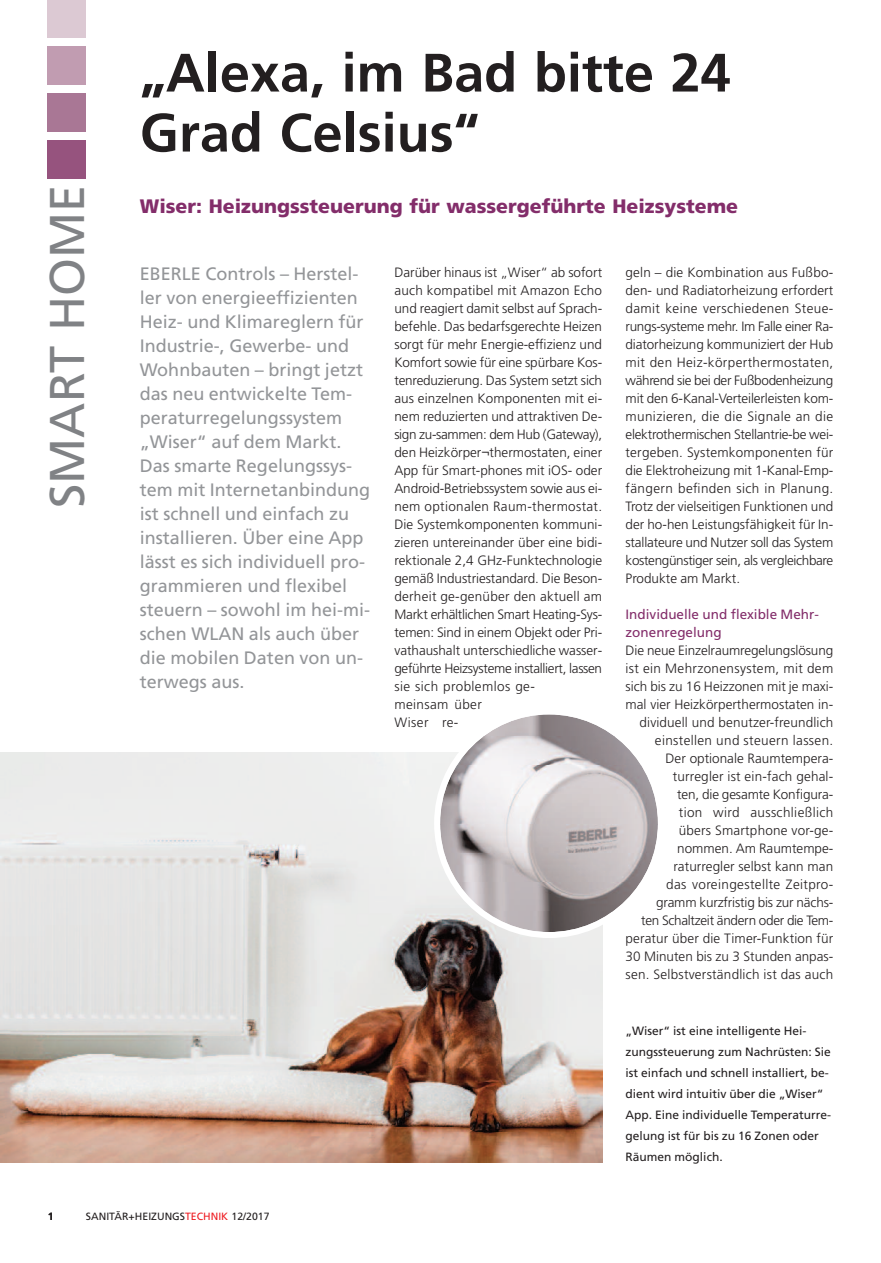
<style>
.page{position:relative;width:881px;height:1263px;background:#fff}
.page>*{position:absolute;margin:0;border:0;box-sizing:border-box;transform-origin:0 0}
.t1{font:700 54px/60px "Frutiger LT Std";color:#231f20}
.t2{font:48.75px "Frutiger LT Std";color:#808285}
.t3{font:900 19.5px "Frutiger LT Std";color:#832d6a}
.t4{font:18px/24px "Frutiger LT Std";color:#939598}
.t5{font:300 13.5px/18px "Frutiger LT Std";color:#231f20;text-align:justify}
.t6{font:13.5px/18px "Frutiger LT Std";color:#832d6a}
.t7{font:12px/21px "Frutiger LT Std";color:#231f20}
.t8{font:10.5px "Frutiger LT Std";color:#231f20}
.t9{font:700 10.5px "Frutiger LT Std";color:#231f20}
.s1{color:#ee1d23}
</style>
<div class="page">
<div style="left:48px;top:0;width:38px;height:38px;background:#dcc9d3"></div>
<div style="left:48px;top:47px;width:38px;height:38px;background:#c19cb1"></div>
<div style="left:48px;top:94px;width:38px;height:38px;background:#a97795"></div>
<div style="left:48px;top:140px;width:38px;height:39px;background:#96537e"></div>
<img style="left:0;top:753px;width:602px;height:409px">
<svg style="left:434px;top:714px;width:224px;height:224px"></svg>
<h2 class="t2" style="left:48px;top:508px;width:324px;rotate:-90deg">SMART HOME</h2>
<h1 class="t1" style="left:140px;top:47px;width:592px">„Alexa, im Bad bitte 24<br>Grad Celsius“</h1>
<h3 class="t3" style="left:140px;top:198px;width:599px">Wiser: Heizungssteuerung für wassergeführte Heizsysteme</h3>
<p class="t4" style="left:140px;top:263px;width:232px">EBERLE Controls – Herstel&shy;ler von energieeffizienten<br>Heiz- und Klimareglern für<br>Industrie-, Gewerbe- und<br>Wohnbauten – bringt jetzt das neu entwickelte Tem&shy;peraturregelungssystem „Wiser“ auf dem Markt.<br>Das smarte Regelungssys&shy;tem mit Internetanbindung ist schnell und einfach zu installieren. Über eine App lässt es sich individuell pro&shy;grammieren und flexibel steuern – sowohl im hei-mi&shy;schen WLAN als auch über die mobilen Daten von un&shy;terwegs aus.</p>
<p class="t5" style="left:394px;top:264px;width:209px;text-align:left">Darüber hinaus ist „Wiser“ ab sofort auch kompatibel mit Amazon Echo und reagiert damit selbst auf Sprach&shy;befehle. Das bedarfsgerechte Heizen sorgt für mehr Energie-effizienz und Komfort sowie für eine spürbare Kos&shy;tenreduzierung. Das System setzt sich aus einzelnen Komponenten mit ei&shy;nem reduzierten und attraktiven De&shy;sign zu-sammen: dem Hub (Gateway), den Heizkörper¬thermostaten, einer App für Smart-phones mit iOS- oder Android-Betriebssystem sowie aus ei&shy;nem optionalen Raum-thermostat.<br>Die Systemkomponenten kommuni&shy;zieren untereinander über eine bidi&shy;rektionale 2,4 GHz-Funktechnologie gemäß Industriestandard. Die Beson&shy;derheit ge-genüber den aktuell am Markt erhältlichen Smart Heating-Sys&shy;temen: Sind in einem Objekt oder Pri&shy;vathaushalt unterschiedliche wasser&shy;geführte Heizsysteme installiert, lassen sie sich problemlos ge-<br>meinsam über<br>Wiser re-</p>
<p class="t5" style="left:625px;top:264px;width:209px">geln – die Kombination aus Fußbo&shy;den- und Radiatorheizung erfordert damit keine verschiedenen Steue&shy;rungs-systeme mehr. Im Falle einer Ra&shy;diatorheizung kommuniziert der Hub mit den Heiz-körperthermostaten, während sie bei der Fußbodenheizung mit den 6-Kanal-Verteilerleisten kom&shy;munizieren, die die Signale an die elektrothermischen Stellantrie-be wei&shy;tergeben. Systemkomponenten für die Elektroheizung mit 1-Kanal-Emp&shy;fängern befinden sich in Planung.<br>Trotz der vielseitigen Funktionen und der ho-hen Leistungsfähigkeit für In&shy;stallateure und Nutzer soll das System kostengünstiger sein, als vergleichbare Produkte am Markt.</p>
<p class="t6" style="left:625px;top:606px;width:195px">Individuelle und flexible Mehr&shy;zonenregelung</p>
<p class="t5" style="left:625px;top:642px;width:209px;text-align:right">Die neue Einzelraumregelungslösung ist ein Mehrzonensystem, mit dem sich bis zu 16 Heizzonen mit je maxi&shy;mal vier Heizkörperthermostaten in&shy;dividuell und benutzer-freundlich einstellen und steuern lassen.<br>Der optionale Raumtempera&shy;turregler ist ein-fach gehal-<br>ten, die gesamte Konfigura-<br>tion wird ausschließlich<br>übers Smartphone vor-ge&shy;nommen. Am Raumtempe&shy;raturregler selbst kann man<br>das voreingestellte Zeitpro&shy;gramm kurzfristig bis zur nächs-<br>ten Schaltzeit ändern oder die Tem&shy;peratur über die Timer-Funktion für<br>30 Minuten bis zu 3 Stunden anpas&shy;sen. Selbstverständlich ist das auch</p>
<p class="t7" style="left:625px;top:1021px;width:207px">„Wiser“ ist eine intelligente Hei&shy;zungssteuerung zum Nachrüsten: Sie ist einfach und schnell installiert, be&shy;dient wird intuitiv über die „Wiser“ App. Eine individuelle Temperaturre&shy;gelung ist für bis zu 16 Zonen oder Räumen möglich.</p>
<p class="t9" style="left:48px;top:1212px;width:7px">1</p>
<p class="t8" style="left:86px;top:1212px;width:185px">SANITÄR+HEIZUNGS<span class="s1">TECHNIK</span> 12/2017</p>
</div>
